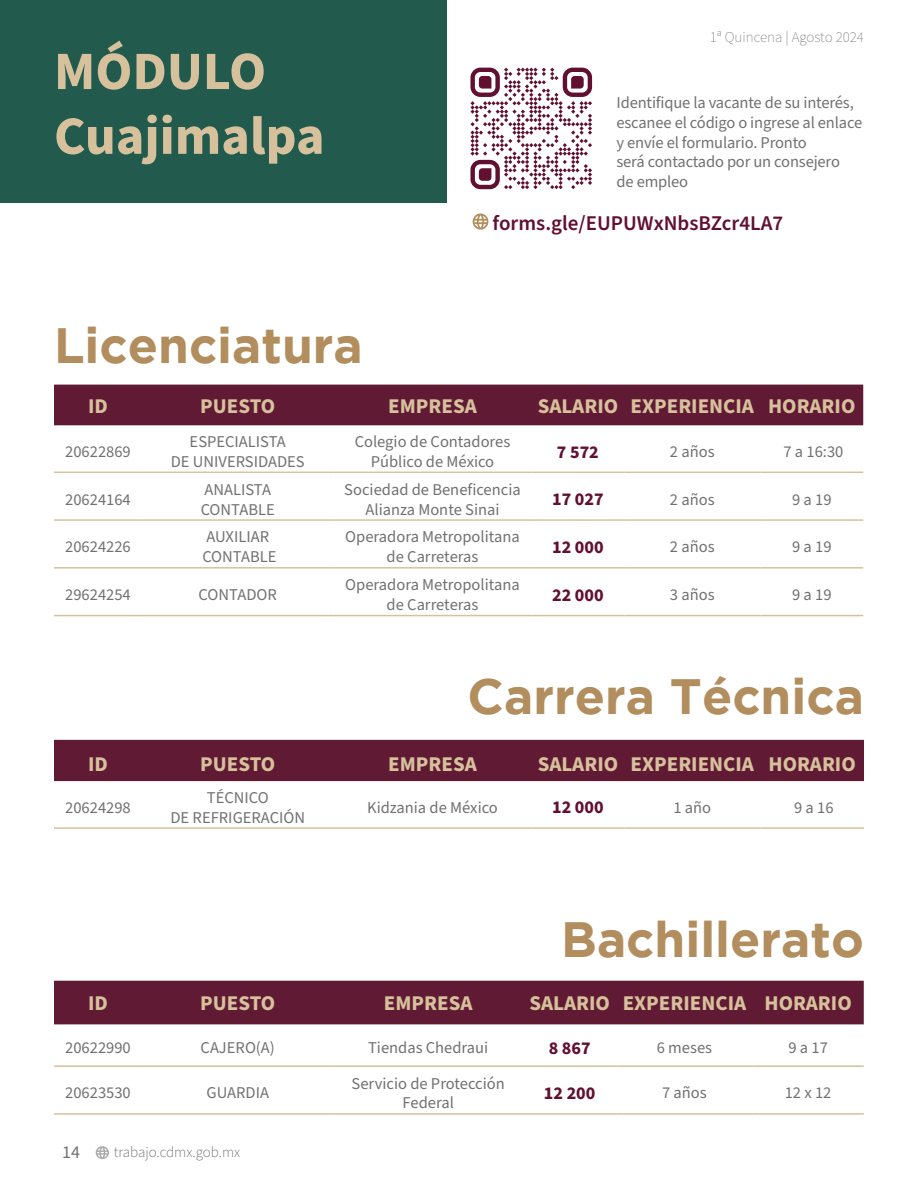
<style>
.page{position:relative;width:918px;height:1188px;background:#fff}
.page>*{position:absolute;margin:0;border:0;box-sizing:border-box;transform-origin:0 0}
.t1{font:700 54px "Source Sans Pro";color:#d6c19c}
.t2{font:700 49.5px "Gotham";color:#b28d5d}
.t3{font:700 21px "Source Sans Pro";color:#d6c19c}
.t4{font:600 21px "Source Sans Pro";color:#621031}
.t5{font:700 18px "Source Sans Pro";color:#621031}
.t6{font:18px "Source Sans Pro";color:#707271}
.t7{font:16.5px/19.8px "Source Sans Pro";color:#707271;text-align:center}
.t8{font:200 15px "Source Sans Pro";color:#707271}
.t9{font:300 15px "Source Sans Pro";color:#707271}
</style>
<div class="page">
<svg style="left:96px;top:1146px;width:13px;height:13px"></svg>
<div style="left:0;top:0;width:446px;height:202px;background:#225b4e"></div>
<svg style="left:473px;top:213px;width:15px;height:17px"></svg>
<svg style="left:470px;top:68px;width:122px;height:121px"></svg>
<div style="left:54px;top:385px;width:809px;height:40px;background:#611a34"></div>
<hr style="left:54px;top:472px;width:88px;height:1px;background:#d6c19c">
<hr style="left:142px;top:472px;width:191px;height:1px;background:#d6c19c">
<hr style="left:333px;top:472px;width:199px;height:1px;background:#d6c19c">
<hr style="left:532px;top:472px;width:92px;height:1px;background:#d6c19c">
<hr style="left:624px;top:472px;width:136px;height:1px;background:#d6c19c">
<hr style="left:760px;top:472px;width:103px;height:1px;background:#d6c19c">
<hr style="left:54px;top:519px;width:88px;height:2px;background:#d6c19c">
<hr style="left:142px;top:519px;width:191px;height:2px;background:#d6c19c">
<hr style="left:333px;top:519px;width:199px;height:2px;background:#d6c19c">
<hr style="left:532px;top:519px;width:92px;height:2px;background:#d6c19c">
<hr style="left:624px;top:519px;width:136px;height:2px;background:#d6c19c">
<hr style="left:760px;top:519px;width:103px;height:2px;background:#d6c19c">
<hr style="left:54px;top:567px;width:88px;height:2px;background:#d6c19c">
<hr style="left:142px;top:567px;width:191px;height:2px;background:#d6c19c">
<hr style="left:333px;top:567px;width:199px;height:2px;background:#d6c19c">
<hr style="left:532px;top:567px;width:92px;height:2px;background:#d6c19c">
<hr style="left:624px;top:567px;width:136px;height:2px;background:#d6c19c">
<hr style="left:760px;top:567px;width:103px;height:2px;background:#d6c19c">
<hr style="left:54px;top:615px;width:88px;height:1px;background:#d6c19c">
<hr style="left:142px;top:615px;width:191px;height:1px;background:#d6c19c">
<hr style="left:333px;top:615px;width:199px;height:1px;background:#d6c19c">
<hr style="left:532px;top:615px;width:92px;height:1px;background:#d6c19c">
<hr style="left:624px;top:615px;width:136px;height:1px;background:#d6c19c">
<hr style="left:760px;top:615px;width:103px;height:1px;background:#d6c19c">
<div style="left:54px;top:740px;width:810px;height:41px;background:#611a34"></div>
<hr style="left:54px;top:827px;width:88px;height:2px;background:#d6c19c">
<hr style="left:142px;top:827px;width:191px;height:2px;background:#d6c19c">
<hr style="left:333px;top:827px;width:199px;height:2px;background:#d6c19c">
<hr style="left:532px;top:827px;width:92px;height:2px;background:#d6c19c">
<hr style="left:624px;top:827px;width:136px;height:2px;background:#d6c19c">
<hr style="left:760px;top:827px;width:104px;height:2px;background:#d6c19c">
<div style="left:54px;top:981px;width:810px;height:43px;background:#611a34"></div>
<hr style="left:54px;top:1065px;width:88px;height:2px;background:#d6c19c">
<hr style="left:142px;top:1065px;width:191px;height:2px;background:#d6c19c">
<hr style="left:333px;top:1065px;width:190px;height:2px;background:#d6c19c">
<hr style="left:523px;top:1065px;width:93px;height:2px;background:#d6c19c">
<hr style="left:616px;top:1065px;width:136px;height:2px;background:#d6c19c">
<hr style="left:752px;top:1065px;width:112px;height:2px;background:#d6c19c">
<hr style="left:54px;top:1113px;width:88px;height:2px;background:#d6c19c">
<hr style="left:142px;top:1113px;width:191px;height:2px;background:#d6c19c">
<hr style="left:333px;top:1113px;width:190px;height:2px;background:#d6c19c">
<hr style="left:523px;top:1113px;width:93px;height:2px;background:#d6c19c">
<hr style="left:616px;top:1113px;width:136px;height:2px;background:#d6c19c">
<hr style="left:752px;top:1113px;width:112px;height:2px;background:#d6c19c">
<p class="t1" style="left:54px;top:34px;width:214px">MÓDULO</p>
<p class="t1" style="left:54px;top:99px;width:272px">Cuajimalpa</p>
<p class="t2" style="left:54px;top:316px;width:310px">Licenciatura</p>
<p class="t8" style="left:710px;top:27px;width:156px">1ᵃ Quincena | Agosto 2024</p>
<p class="t7" style="left:617px;top:93px;width:239px">Identifique la vacante de su interés,</p>
<p class="t7" style="left:617px;top:113px;width:247px">escanee el código o ingrese al enlace</p>
<p class="t7" style="left:617px;top:133px;width:192px">y envíe el formulario. Pronto</p>
<p class="t7" style="left:617px;top:153px;width:225px">será contactado por un consejero</p>
<p class="t7" style="left:617px;top:172px;width:73px">de empleo</p>
<p class="t4" style="left:493px;top:209px;width:292px">forms.gle/EUPUWxNbsBZcr4LA7</p>
<p class="t3" style="left:88px;top:392px;width:21px">ID</p>
<p class="t3" style="left:200px;top:392px;width:77px">PUESTO</p>
<p class="t3" style="left:388px;top:392px;width:90px">EMPRESA</p>
<p class="t3" style="left:538px;top:392px;width:82px">SALARIO</p>
<p class="t3" style="left:631px;top:392px;width:125px">EXPERIENCIA</p>
<p class="t3" style="left:768px;top:392px;width:89px">HORARIO</p>
<p class="t7" style="left:65px;top:442px;width:67px">20622869</p>
<p class="t7" style="left:355px;top:432px;width:157px">Colegio de Contadores<br>Público de México</p>
<p class="t5" style="left:557px;top:439px;width:43px">7 572</p>
<p class="t7" style="left:670px;top:442px;width:46px">2 años</p>
<p class="t7" style="left:783px;top:442px;width:62px">7 a 16:30</p>
<p class="t7" style="left:190px;top:432px;width:98px">ESPECIALISTA</p>
<p class="t7" style="left:171px;top:452px;width:135px">DE UNIVERSIDADES</p>
<p class="t7" style="left:65px;top:490px;width:67px">20624164</p>
<p class="t7" style="left:65px;top:538px;width:67px">20624226</p>
<p class="t7" style="left:204px;top:480px;width:68px">ANALISTA</p>
<p class="t7" style="left:201px;top:500px;width:76px">CONTABLE</p>
<p class="t7" style="left:206px;top:528px;width:64px">AUXILIAR</p>
<p class="t7" style="left:202px;top:547px;width:76px">CONTABLE</p>
<p class="t7" style="left:344px;top:480px;width:178px">Sociedad de Beneficencia<br>Alianza Monte Sinai</p>
<p class="t5" style="left:552px;top:487px;width:53px">17 027</p>
<p class="t7" style="left:670px;top:490px;width:46px">2 años</p>
<p class="t7" style="left:792px;top:490px;width:41px">9 a 19</p>
<p class="t7" style="left:345px;top:528px;width:176px">Operadora Metropolitana de Carreteras</p>
<p class="t5" style="left:552px;top:535px;width:53px">12 000</p>
<p class="t7" style="left:670px;top:538px;width:46px">2 años</p>
<p class="t7" style="left:792px;top:538px;width:41px">9 a 19</p>
<p class="t7" style="left:65px;top:585px;width:67px">29624254</p>
<p class="t7" style="left:199px;top:585px;width:80px">CONTADOR</p>
<p class="t7" style="left:345px;top:575px;width:176px">Operadora Metropolitana de Carreteras</p>
<p class="t5" style="left:552px;top:583px;width:53px">22 000</p>
<p class="t7" style="left:670px;top:585px;width:46px">3 años</p>
<p class="t7" style="left:792px;top:585px;width:41px">9 a 19</p>
<p class="t2" style="left:468px;top:668px;width:398px">Carrera Técnica</p>
<p class="t3" style="left:88px;top:750px;width:21px">ID</p>
<p class="t3" style="left:200px;top:750px;width:77px">PUESTO</p>
<p class="t3" style="left:388px;top:750px;width:90px">EMPRESA</p>
<p class="t3" style="left:538px;top:750px;width:82px">SALARIO</p>
<p class="t3" style="left:631px;top:750px;width:125px">EXPERIENCIA</p>
<p class="t3" style="left:769px;top:750px;width:89px">HORARIO</p>
<p class="t7" style="left:65px;top:798px;width:67px">20624298</p>
<p class="t7" style="left:207px;top:788px;width:63px">TÉCNICO</p>
<p class="t7" style="left:170px;top:808px;width:136px">DE REFRIGERACIÓN</p>
<p class="t7" style="left:367px;top:798px;width:132px">Kidzania de México</p>
<p class="t5" style="left:552px;top:795px;width:53px">12 000</p>
<p class="t7" style="left:673px;top:798px;width:39px">1 año</p>
<p class="t7" style="left:794px;top:798px;width:41px">9 a 16</p>
<p class="t2" style="left:561px;top:911px;width:304px">Bachillerato</p>
<p class="t3" style="left:88px;top:989px;width:21px">ID</p>
<p class="t3" style="left:200px;top:989px;width:77px">PUESTO</p>
<p class="t3" style="left:384px;top:989px;width:90px">EMPRESA</p>
<p class="t3" style="left:529px;top:989px;width:82px">SALARIO</p>
<p class="t3" style="left:623px;top:989px;width:125px">EXPERIENCIA</p>
<p class="t3" style="left:764px;top:989px;width:89px">HORARIO</p>
<p class="t7" style="left:65px;top:1039px;width:67px">20622990</p>
<p class="t7" style="left:201px;top:1039px;width:76px">CAJERO(A)</p>
<p class="t7" style="left:368px;top:1039px;width:122px">Tiendas Chedraui</p>
<p class="t5" style="left:549px;top:1036px;width:43px">8 867</p>
<p class="t7" style="left:657px;top:1039px;width:57px">6 meses</p>
<p class="t7" style="left:788px;top:1039px;width:41px">9 a 17</p>
<p class="t7" style="left:65px;top:1084px;width:67px">20623530</p>
<p class="t7" style="left:207px;top:1084px;width:64px">GUARDIA</p>
<p class="t7" style="left:352px;top:1074px;width:155px">Servicio de Protección<br>Federal</p>
<p class="t5" style="left:544px;top:1081px;width:53px">12 200</p>
<p class="t7" style="left:662px;top:1084px;width:46px">7 años</p>
<p class="t7" style="left:785px;top:1084px;width:48px">12 x 12</p>
<p class="t6" style="left:62px;top:1140px;width:19px">14</p>
<p class="t9" style="left:114px;top:1142px;width:128px">trabajo.cdmx.gob.mx</p>
</div>
